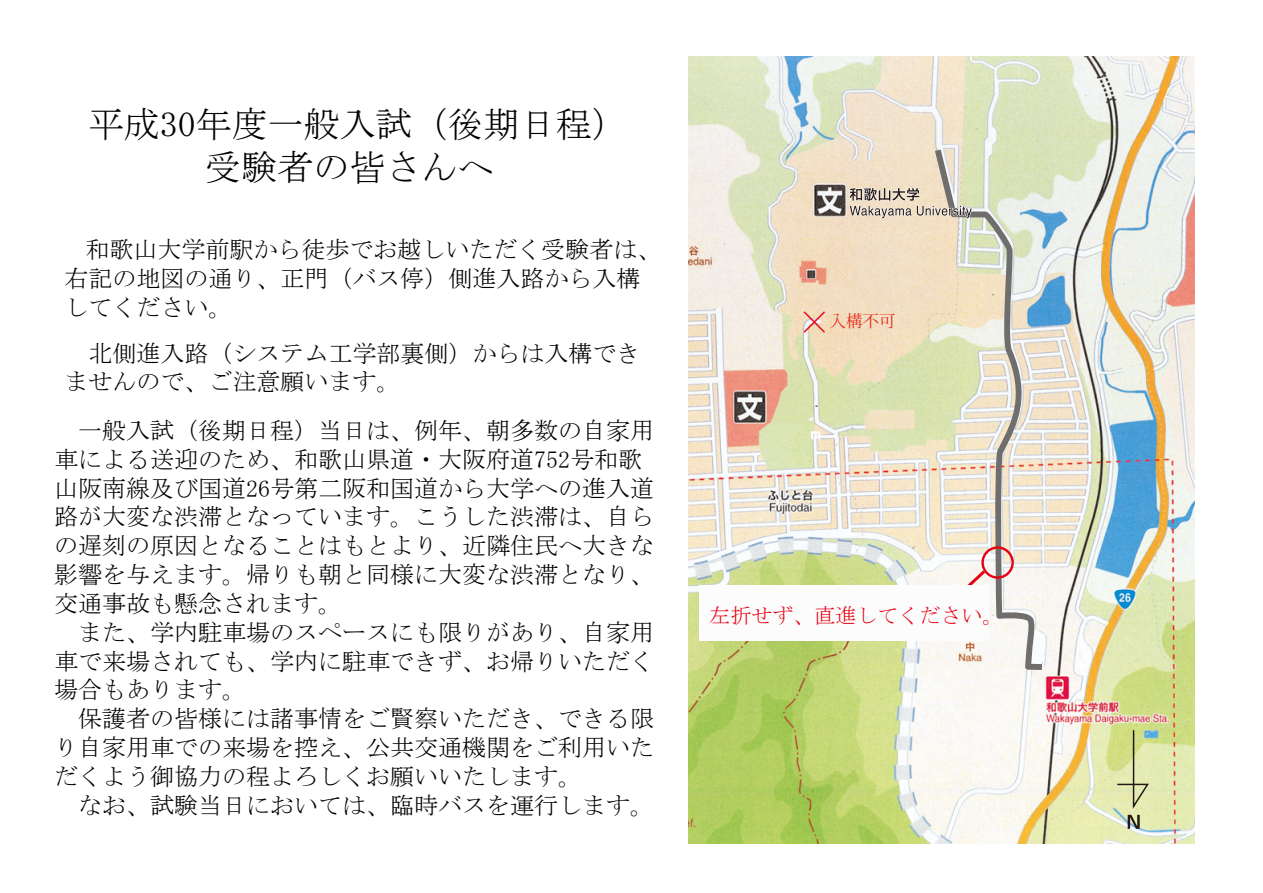
<style>
.page{position:relative;width:1263px;height:893px;background:#fff}
.page>*{position:absolute;margin:0;border:0;box-sizing:border-box;transform-origin:0 0}
.t1{font:36px/43.2px "MS Mincho";color:#000;text-align:center}
.t2{font:24px/28.8px "MS Mincho";color:#000}
.t3{font:21px "MS Mincho";color:#e60012}
.t4{font:16.5px "Koz Min Pro";color:#e72a19}
.s1{font-family:"MS Mincho";font-size:36px;color:#e60012}
</style>
<div class="page">
<img style="left:688px;top:57px;width:507px;height:786px">
<svg style="left:935px;top:150px;width:107px;height:520px"></svg>
<svg style="left:848px;top:187px;width:125px;height:33px"></svg>
<svg style="left:808px;top:416px;width:6px;height:6px"></svg>
<svg style="left:810px;top:430px;width:11px;height:10px"></svg>
<svg style="left:1116px;top:729px;width:34px;height:100px"></svg>
<div style="left:981px;top:546px;width:33px;height:33px;border:2px solid #e60012;border-radius:50%"></div>
<svg style="left:915px;top:567px;width:73px;height:18px"></svg>
<div style="left:699px;top:585px;width:289px;height:56px;background:#fcfcfc"></div>
<h1 class="t1" style="left:88px;top:103px;width:541px">平成30年度一般入試（後期日程）受験者の皆さんへ</h1>
<p class="t2" style="left:64px;top:235px;width:598px;text-indent:21px">和歌山大学前駅から徒歩でお越しいただく受験者は、右記の地図の通り、正門（バス停）側進入路から入構してください。</p>
<p class="t2" style="left:64px;top:338px;width:577px">　北側進入路（システム工学部裏側）からは入構できませんので、ご注意願います。</p>
<p class="t2" style="left:54px;top:416px;width:601px">　一般入試（後期日程）当日は、例年、朝多数の自家用車による送迎のため、和歌山県道・大阪府道752号和歌山阪南線及び国道26号第二阪和国道から大学への進入道路が大変な渋滞となっています。こうした渋滞は、自らの遅刻の原因となることはもとより、近隣住民へ大きな影響を与えます。帰りも朝と同様に大変な渋滞となり、交通事故も懸念されます。<br>　また、学内駐車場のスペースにも限りがあり、自家用車で来場されても、学内に駐車できず、お帰りいただく場合もあります。<br>　保護者の皆様には諸事情をご賢察いただき、できる限り自家用車での来場を控え、公共交通機関をご利用いただくよう御協力の程よろしくお願いいたします。<br>　なお、試験当日においては、臨時バスを運行します。</p>
<p class="t4" style="left:796px;top:309px;width:100px"><span class="s1">×</span>入構不可</p>
<p class="t3" style="left:710px;top:604px;width:295px">左折せず、直進してください。</p>
</div>
